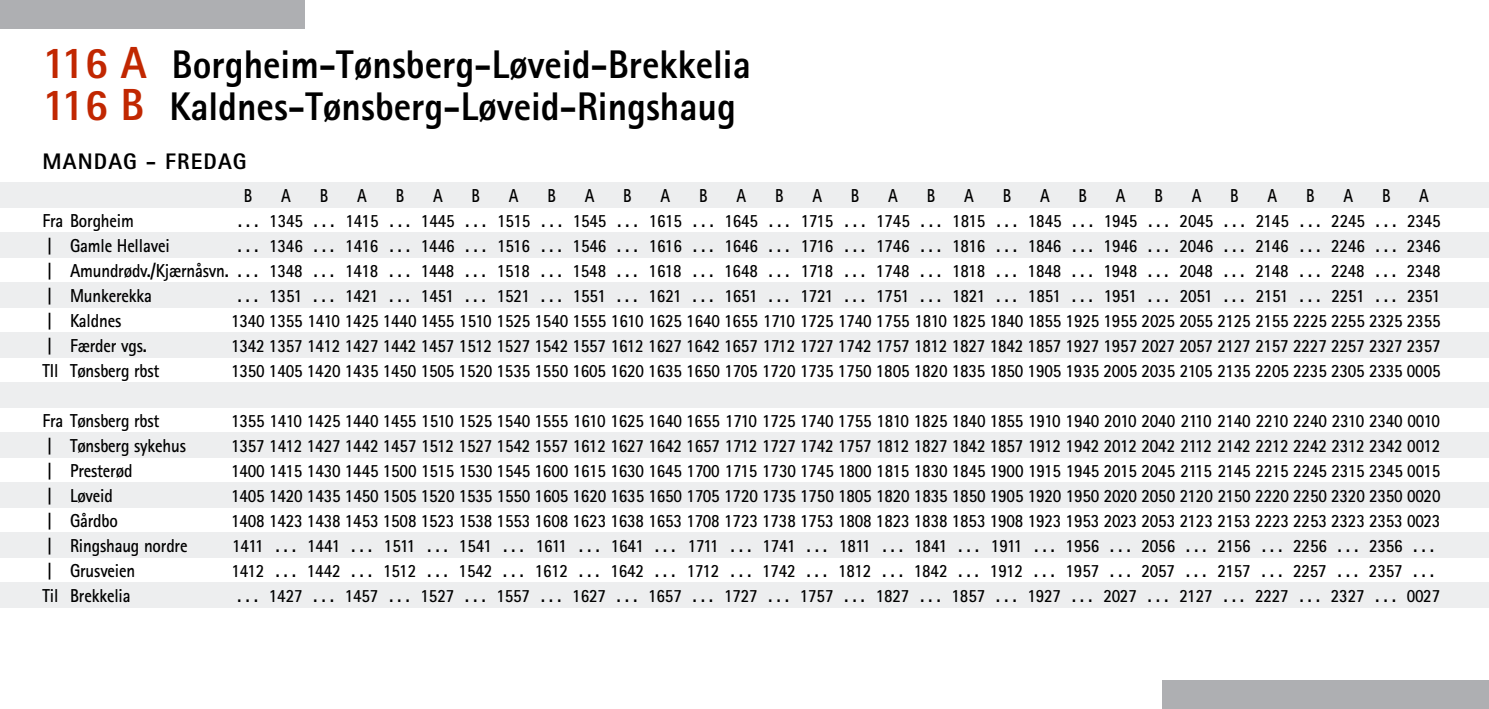
<style>
.page{position:relative;width:1489px;height:709px;background:#fff}
.page>*{position:absolute;margin:0;border:0;box-sizing:border-box;transform-origin:0 0}
.t1{font:800 40px/42.5px "Rotis Sans Serif";color:#000;scale:.94 1}
.t2{font:800 22.5px "Rotis Sans Serif";letter-spacing:.05em;color:#000}
.t3{font:700 18.75px/25px "Rotis Sans Serif";letter-spacing:-.01em;color:#000;text-align:center;scale:.85 1}
.t4{font:700 18.75px/25px "Rotis Sans Serif";letter-spacing:-.01em;color:#000;scale:.9 1}
.s1{font-size:45px;color:#c12701}
</style>
<div class="page">
<div style="left:0;top:182px;width:1488px;height:25px;background:#edeeef"></div>
<div style="left:0;top:232px;width:1488px;height:25px;background:#edeeef"></div>
<div style="left:0;top:282px;width:1488px;height:25px;background:#edeeef"></div>
<div style="left:0;top:332px;width:1488px;height:25px;background:#edeeef"></div>
<div style="left:0;top:382px;width:1488px;height:25px;background:#edeeef"></div>
<div style="left:0;top:432px;width:1488px;height:25px;background:#edeeef"></div>
<div style="left:0;top:482px;width:1488px;height:25px;background:#edeeef"></div>
<div style="left:0;top:532px;width:1488px;height:25px;background:#edeeef"></div>
<div style="left:0;top:582px;width:1488px;height:25px;background:#edeeef"></div>
<div style="left:0;top:0;width:305px;height:28px;background:#aeafb2"></div>
<div style="left:1162px;top:680px;width:326px;height:29px;background:#aeafb2"></div>
<h1 class="t1" style="left:43px;top:42px;width:755px"><span class="s1">116 A</span> Borgheim-Tønsberg-Løveid-Brekkelia<br><span class="s1">116 B</span> Kaldnes-Tønsberg-Løveid-Ringshaug</h1>
<p class="t2" style="left:43px;top:147px;width:206px">MANDAG - FREDAG</p>
<p class="t3" style="left:244px;top:182px;width:12px">B</p>
<p class="t3" style="left:281px;top:182px;width:13px">A</p>
<p class="t3" style="left:320px;top:182px;width:12px">B</p>
<p class="t3" style="left:357px;top:182px;width:13px">A</p>
<p class="t3" style="left:395px;top:182px;width:12px">B</p>
<p class="t3" style="left:433px;top:182px;width:13px">A</p>
<p class="t3" style="left:471px;top:182px;width:12px">B</p>
<p class="t3" style="left:509px;top:182px;width:13px">A</p>
<p class="t3" style="left:547px;top:182px;width:12px">B</p>
<p class="t3" style="left:584px;top:182px;width:13px">A</p>
<p class="t3" style="left:623px;top:182px;width:12px">B</p>
<p class="t3" style="left:660px;top:182px;width:13px">A</p>
<p class="t3" style="left:699px;top:182px;width:12px">B</p>
<p class="t3" style="left:736px;top:182px;width:13px">A</p>
<p class="t3" style="left:775px;top:182px;width:12px">B</p>
<p class="t3" style="left:812px;top:182px;width:13px">A</p>
<p class="t3" style="left:850px;top:182px;width:12px">B</p>
<p class="t3" style="left:888px;top:182px;width:13px">A</p>
<p class="t3" style="left:926px;top:182px;width:12px">B</p>
<p class="t3" style="left:964px;top:182px;width:13px">A</p>
<p class="t3" style="left:1002px;top:182px;width:12px">B</p>
<p class="t3" style="left:1039px;top:182px;width:13px">A</p>
<p class="t3" style="left:1078px;top:182px;width:12px">B</p>
<p class="t3" style="left:1115px;top:182px;width:13px">A</p>
<p class="t3" style="left:1154px;top:182px;width:12px">B</p>
<p class="t3" style="left:1191px;top:182px;width:13px">A</p>
<p class="t3" style="left:1230px;top:182px;width:12px">B</p>
<p class="t3" style="left:1267px;top:182px;width:13px">A</p>
<p class="t3" style="left:1305px;top:182px;width:12px">B</p>
<p class="t3" style="left:1343px;top:182px;width:13px">A</p>
<p class="t3" style="left:1381px;top:182px;width:12px">B</p>
<p class="t3" style="left:1418px;top:182px;width:13px">A</p>
<p class="t3" style="left:238px;top:207px;width:1416px">. . . 1345 . . . 1415 . . . 1445 . . . 1515 . . . 1545 . . . 1615 . . . 1645 . . . 1715 . . . 1745 . . . 1815 . . . 1845 . . . 1945 . . . 2045 . . . 2145 . . . 2245 . . . 2345</p>
<p class="t3" style="left:238px;top:232px;width:1416px">. . . 1346 . . . 1416 . . . 1446 . . . 1516 . . . 1546 . . . 1616 . . . 1646 . . . 1716 . . . 1746 . . . 1816 . . . 1846 . . . 1946 . . . 2046 . . . 2146 . . . 2246 . . . 2346</p>
<p class="t3" style="left:238px;top:257px;width:1416px">. . . 1348 . . . 1418 . . . 1448 . . . 1518 . . . 1548 . . . 1618 . . . 1648 . . . 1718 . . . 1748 . . . 1818 . . . 1848 . . . 1948 . . . 2048 . . . 2148 . . . 2248 . . . 2348</p>
<p class="t3" style="left:238px;top:282px;width:1416px">. . . 1351 . . . 1421 . . . 1451 . . . 1521 . . . 1551 . . . 1621 . . . 1651 . . . 1721 . . . 1751 . . . 1821 . . . 1851 . . . 1951 . . . 2051 . . . 2151 . . . 2251 . . . 2351</p>
<p class="t3" style="left:231px;top:307px;width:1424px">1340 1355 1410 1425 1440 1455 1510 1525 1540 1555 1610 1625 1640 1655 1710 1725 1740 1755 1810 1825 1840 1855 1925 1955 2025 2055 2125 2155 2225 2255 2325 2355</p>
<p class="t3" style="left:231px;top:332px;width:1424px">1342 1357 1412 1427 1442 1457 1512 1527 1542 1557 1612 1627 1642 1657 1712 1727 1742 1757 1812 1827 1842 1857 1927 1957 2027 2057 2127 2157 2227 2257 2327 2357</p>
<p class="t3" style="left:231px;top:357px;width:1424px">1350 1405 1420 1435 1450 1505 1520 1535 1550 1605 1620 1635 1650 1705 1720 1735 1750 1805 1820 1835 1850 1905 1935 2005 2035 2105 2135 2205 2235 2305 2335 0005</p>
<p class="t3" style="left:231px;top:407px;width:1424px">1355 1410 1425 1440 1455 1510 1525 1540 1555 1610 1625 1640 1655 1710 1725 1740 1755 1810 1825 1840 1855 1910 1940 2010 2040 2110 2140 2210 2240 2310 2340 0010<br>1357 1412 1427 1442 1457 1512 1527 1542 1557 1612 1627 1642 1657 1712 1727 1742 1757 1812 1827 1842 1857 1912 1942 2012 2042 2112 2142 2212 2242 2312 2342 0012<br>1400 1415 1430 1445 1500 1515 1530 1545 1600 1615 1630 1645 1700 1715 1730 1745 1800 1815 1830 1845 1900 1915 1945 2015 2045 2115 2145 2215 2245 2315 2345 0015<br>1405 1420 1435 1450 1505 1520 1535 1550 1605 1620 1635 1650 1705 1720 1735 1750 1805 1820 1835 1850 1905 1920 1950 2020 2050 2120 2150 2220 2250 2320 2350 0020<br>1408 1423 1438 1453 1508 1523 1538 1553 1608 1623 1638 1653 1708 1723 1738 1753 1808 1823 1838 1853 1908 1923 1953 2023 2053 2123 2153 2223 2253 2323 2353 0023<br>1411 . . . 1441 . . . 1511 . . . 1541 . . . 1611 . . . 1641 . . . 1711 . . . 1741 . . . 1811 . . . 1841 . . . 1911 . . . 1956 . . . 2056 . . . 2156 . . . 2256 . . . 2356 . . .<br>1412 . . . 1442 . . . 1512 . . . 1542 . . . 1612 . . . 1642 . . . 1712 . . . 1742 . . . 1812 . . . 1842 . . . 1912 . . . 1957 . . . 2057 . . . 2157 . . . 2257 . . . 2357 . . . . . . 1427 . . . 1457 . . . 1527 . . . 1557 . . . 1627 . . . 1657 . . . 1727 . . . 1757 . . . 1827 . . . 1857 . . . 1927 . . . 2027 . . . 2127 . . . 2227 . . . 2327 . . . 0027</p>
<p class="t4" style="left:43px;top:207px;width:209px">Fra Borgheim<br>| Gamle Hellavei<br>| Amundrødv./Kjærnåsvn. | Munkerekka<br>| Kaldnes<br>| Færder vgs.<br>TIl Tønsberg rbst</p>
<p class="t4" style="left:43px;top:407px;width:163px">Fra Tønsberg rbst<br>| Tønsberg sykehus | Presterød<br>| Løveid<br>| Gårdbo<br>| Ringshaug nordre | Grusveien<br>Til Brekkelia</p>
</div>
